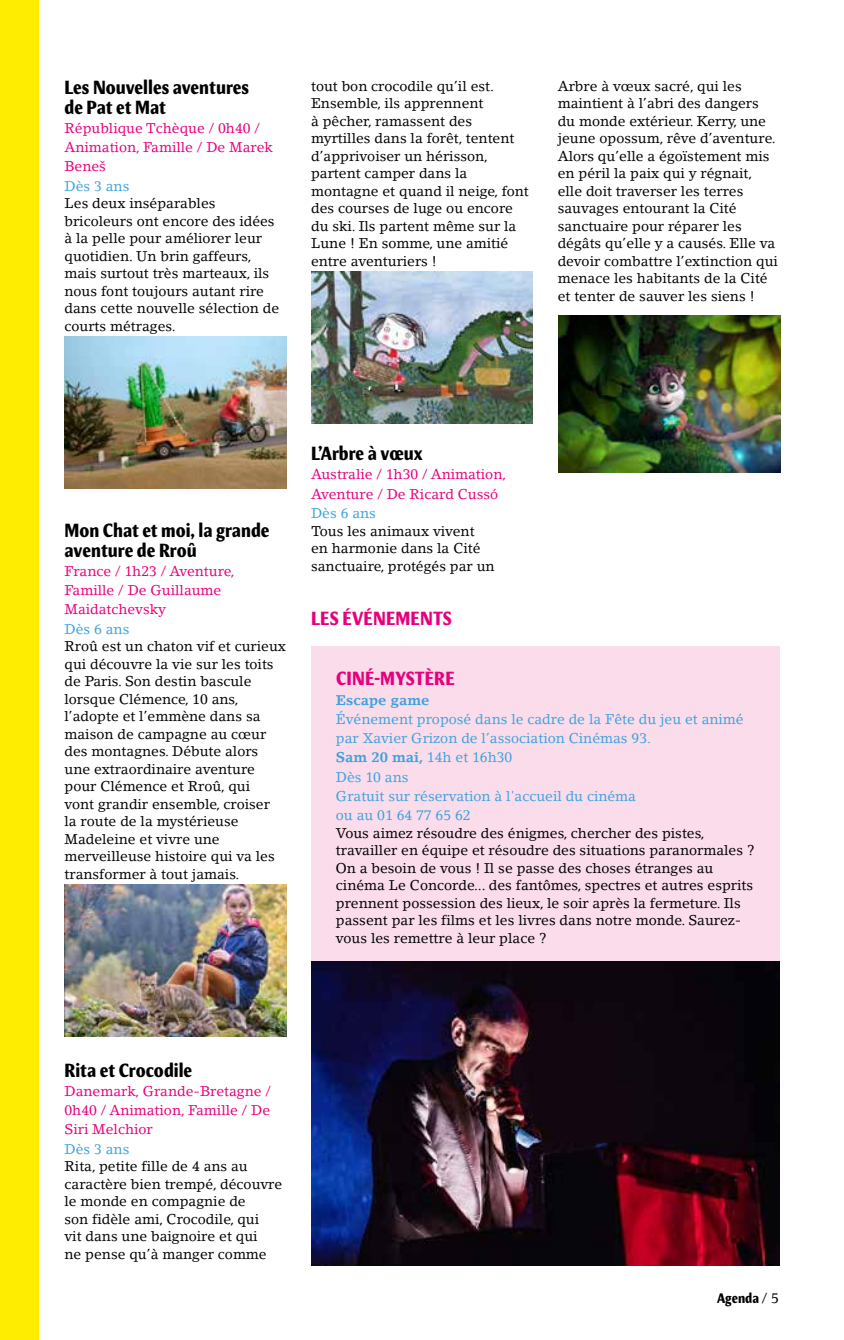
<style>
.page{position:relative;width:844px;height:1340px;background:#fff}
.page>*{position:absolute;margin:0;border:0;box-sizing:border-box;transform-origin:0 0}
.t1{font:700 condensed 19.25px/19.2px "Meadow Pro";color:#000}
.t2{font:700 condensed 19.25px "Meadow Pro";letter-spacing:.01em;color:#e6007d}
.t3{font:14px/17.5px "Lino Letter";color:#000}
.t4{font:14px/19.2px "Lino Letter";color:#e6007d}
.t5{font:14px/19.2px "Lino Letter";color:#3ea3dc}
.t6{font:700 14px "Lino Letter";color:#3ea3dc}
.t7{font:700 condensed 14px "Meadow Pro";color:#000}
.s1{font-weight:700}
.s2{font-family:"Lino Letter";font-weight:400;font-stretch:normal}
</style>
<div class="page">
<img style="left:64px;top:337px;width:222px;height:151px">
<img style="left:64px;top:884px;width:222px;height:152px">
<img style="left:311px;top:272px;width:221px;height:151px">
<div style="left:311px;top:646px;width:468px;height:619px;background:#fadceb"></div>
<img style="left:311px;top:961px;width:468px;height:304px">
<img style="left:558px;top:315px;width:222px;height:158px">
<div style="left:0;top:0;width:39px;height:1339px;background:#ffed00"></div>
<h1 class="t1" style="left:64px;top:78px;width:186px">Les Nouvelles aventures de Pat et Mat</h1>
<p class="t4" style="left:64px;top:118px;width:210px">République Tchèque / 0h40 /<br>Animation, Famille / De Marek<br>Beneš</p>
<p class="t5" style="left:64px;top:176px;width:66px">Dès 3 ans</p>
<p class="t3" style="left:64px;top:194px;width:216px">Les deux inséparables bricoleurs ont encore des idées à la pelle pour améliorer leur quotidien. Un brin gaffeurs, mais surtout très marteaux, ils nous font toujours autant rire dans cette nouvelle sélection de courts métrages.</p>
<p class="t3" style="left:311px;top:77px;width:219px">tout bon crocodile qu’il est.<br>Ensemble, ils apprennent<br>à pêcher, ramassent des myrtilles dans la forêt, tentent d’apprivoiser un hérisson, partent camper dans la montagne et quand il neige, font des courses de luge ou encore du ski. Ils partent même sur la<br>Lune ! En somme, une amitié entre aventuriers !</p>
<p class="t3" style="left:557px;top:77px;width:222px">Arbre à vœux sacré, qui les maintient à l’abri des dangers du monde extérieur. Kerry, une jeune opossum, rêve d’aventure.<br>Alors qu’elle a égoïstement mis en péril la paix qui y régnait, elle doit traverser les terres sauvages entourant la Cité sanctuaire pour réparer les dégâts qu’elle y a causés. Elle va devoir combattre l’extinction qui menace les habitants de la Cité et tenter de sauver les siens !</p>
<h1 class="t1" style="left:64px;top:521px;width:206px">Mon Chat et moi, la grande aventure de Rroû</h1>
<p class="t4" style="left:64px;top:561px;width:172px">France / 1h23 / Aventure,<br>Famille / De Guillaume<br>Maidatchevsky</p>
<p class="t5" style="left:64px;top:619px;width:66px">Dès 6 ans</p>
<p class="t3" style="left:64px;top:637px;width:223px">Rroû est un chaton vif et curieux qui découvre la vie sur les toits de Paris. Son destin bascule lorsque Clémence, 10 ans, l’adopte et l’emmène dans sa maison de campagne au cœur des montagnes. Débute alors une extraordinaire aventure pour Clémence et Rroû, qui<br>vont grandir ensemble, croiser<br>la route de la mystérieuse<br>Madeleine et vivre une merveilleuse histoire qui va les transformer à tout jamais.</p>
<h1 class="t1" style="left:311px;top:444px;width:113px">L’Arbre à vœux</h1>
<p class="t4" style="left:311px;top:465px;width:197px">Australie / 1h30 / Animation,<br>Aventure / De Ricard Cussó</p>
<p class="t5" style="left:311px;top:503px;width:66px">Dès 6 ans</p>
<p class="t3" style="left:311px;top:522px;width:185px">Tous les animaux vivent en harmonie dans la Cité sanctuaire, protégés par un</p>
<h1 class="t2" style="left:311px;top:606px;width:142px">LES ÉVÉNEMENTS</h1>
<h1 class="t2" style="left:336px;top:667px;width:120px">CINÉ-MYSTÈRE</h1>
<p class="t6" style="left:336px;top:691px;width:95px">Escape game</p>
<p class="t5" style="left:336px;top:709px;width:409px">Événement proposé dans le cadre de la Fête du jeu et animé par Xavier Grizon de l’association Cinémas 93.<br><span class="s1">Sam 20 mai,</span> 14h et 16h30<br>Dès 10 ans<br>Gratuit sur réservation à l'accueil du cinéma<br>ou au 01 64 77 65 62</p>
<p class="t3" style="left:336px;top:824px;width:420px">Vous aimez résoudre des énigmes, chercher des pistes, travailler en équipe et résoudre des situations paranormales ?<br>On a besoin de vous ! Il se passe des choses étranges au cinéma Le Concorde... des fantômes, spectres et autres esprits prennent possession des lieux, le soir après la fermeture. Ils passent par les films et les livres dans notre monde. Saurez&shy;vous les remettre à leur place ?</p>
<h1 class="t1" style="left:64px;top:1060px;width:129px">Rita et Crocodile</h1>
<p class="t4" style="left:64px;top:1081px;width:208px;text-align:justify">Danemark, Grande-Bretagne / 0h40 / Animation, Famille / De Siri Melchior</p>
<p class="t5" style="left:64px;top:1138px;width:66px">Dès 3 ans</p>
<p class="t3" style="left:64px;top:1157px;width:219px">Rita, petite fille de 4 ans au caractère bien trempé, découvre le monde en compagnie de<br>son fidèle ami, Crocodile, qui<br>vit dans une baignoire et qui<br>ne pense qu’à manger comme</p>
<p class="t7" style="left:716px;top:1290px;width:63px">Agenda <span class="s2">/ 5</span></p>
</div>
